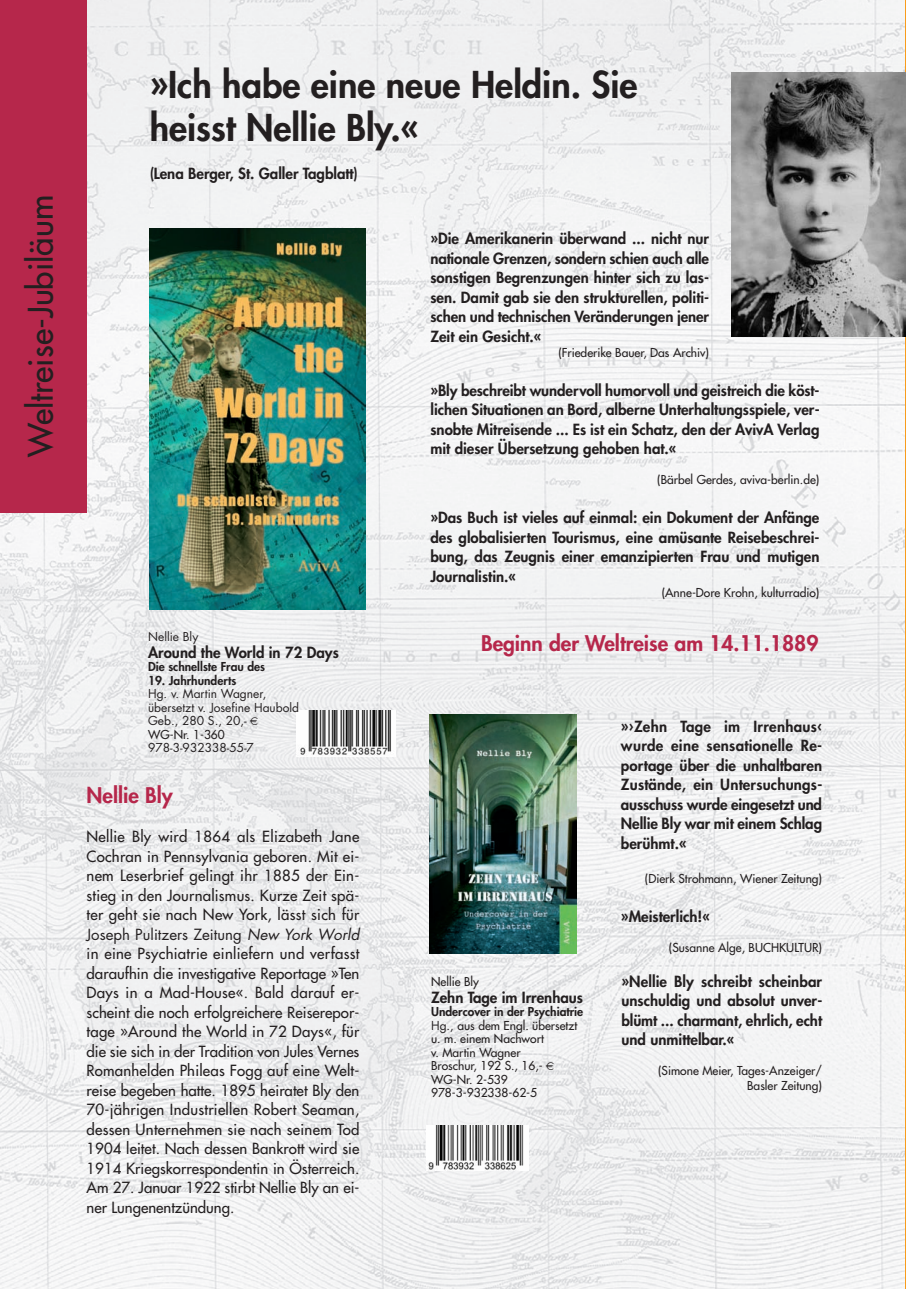
<style>
.page{position:relative;width:906px;height:1289px;background:#fff}
.page>*{position:absolute;margin:0;border:0;box-sizing:border-box;transform-origin:0 0}
.t1{font:800 36px/43.5px "Futura";color:#231f20}
.t2{font:33px "Futura";color:#231f20}
.t3{font:800 21px "Futura";color:#b6274b}
.t4{font:800 15px/19.5px "Futura";color:#231f20;text-align:justify}
.t5{font:15px/19.5px "Futura";letter-spacing:.015em;color:#231f20}
.t6{font:12px/13.5px "Futura";color:#231f20;text-align:right}
.t7{font:12px/13.5px "Futura";color:#231f20}
.t8{font:800 12px "Futura";color:#231f20}
.s1{font-weight:800}
.s2{font-style:inherit}
.s3{font-style:italic}
</style>
<div class="page">
<img style="left:0;top:0;width:905px;height:1288px">
<hr style="left:905px;top:0;width:1px;height:1288px;background:#f89c1c">
<img style="left:296px;top:710px;width:99px;height:46px">
<div style="left:0;top:0;width:87px;height:513px;background:#b6274b"></div>
<img style="left:149px;top:228px;width:216px;height:381px">
<img style="left:429px;top:715px;width:147px;height:238px">
<img style="left:731px;top:73px;width:174px;height:263px">
<img style="left:427px;top:1125px;width:101px;height:45px">
<svg style="left:250px;top:717px;width:8px;height:8px"></svg>
<svg style="left:546px;top:1062px;width:7px;height:8px"></svg>
<p class="t2" style="left:24px;top:457px;width:264px;rotate:-90deg">Weltreise-Jubiläum</p>
<p class="t1" style="left:150px;top:66px;width:489px">»Ich habe eine neue Heldin. Sie heisst Nellie Bly.«</p>
<p class="t4" style="left:150px;top:165px;width:210px">(Lena Berger, St. Galler Tagblatt)</p>
<p class="t7" style="left:148px;top:631px;width:52px">Nellie Bly</p>
<p class="t4" style="left:148px;top:643px;width:192px">Around the World in 72 Days</p>
<p class="t8" style="left:148px;top:661px;width:118px">Die schnellste Frau des</p>
<p class="t7" style="left:148px;top:674px;width:152px"><span class="s1">19. Jahrhunderts<br></span>Hg. v. Martin Wagner, übersetzt v. Josefine Haubold<br>Geb., 280 S., 20,-<br><span class="s2">WG-Nr. 1-360<br></span>978-3-932338-55-7</p>
<p class="t3" style="left:87px;top:785px;width:88px">Nellie Bly</p>
<p class="t5" style="left:87px;top:828px;width:277px">Nellie Bly wird 1864 als Elizabeth Jane Cochran in Pennsylvania geboren. Mit ei&shy;nem Leserbrief gelingt ihr 1885 der Ein - stieg in den Journalismus. Kurze Zeit spä&shy;ter geht sie nach New York, lässt sich für <span class="s2">Joseph Pulitzers Zeitung</span> <span class="s3">New York World </span>in eine Psychiatrie einliefern und verfasst daraufhin die investigative Reportage »Ten Days in a Mad-House«. Bald darauf er&shy;scheint die noch erfolgreichere Reise repor - tage »Around the World in 72 Days«, für die sie sich in der Tradition von Jules Vernes Romanhelden Phileas Fogg auf eine Welt - reise begeben hatte. 1895 heiratet Bly den 70-jährigen Industriellen Robert Sea man, dessen Unter nehmen sie nach seinem Tod 1904 leitet. Nach dessen Bankrott wird sie 1914 Kriegs korrespondentin in Öster reich.<br>Am 27. Januar 1922 stirbt Nellie Bly an ei&shy;ner Lungenentzündung.</p>
<p class="t4" style="left:430px;top:230px;width:280px">»Die Amerikanerin überwand ... nicht nur nationale Grenzen, sondern schien auch alle sonstigen Begrenzungen hinter sich zu las&shy;sen. Damit gab sie den strukturellen, politi&shy;schen und technischen Veränderungen jener Zeit ein Gesicht.«</p>
<p class="t6" style="left:558px;top:346px;width:152px">(Friederike Bauer, Das Archiv)</p>
<p class="t4" style="left:430px;top:381px;width:391px">»Bly beschreibt wundervoll humorvoll und geistreich die köst&shy;lichen Situationen an Bord, alberne Unterhaltungsspiele, ver&shy;snobte Mitreisende ... Es ist ein Schatz, den der AvivA Verlag mit dieser Übersetzung gehoben hat.«</p>
<p class="t6" style="left:657px;top:474px;width:164px">(Bärbel Gerdes, aviva-berlin.de)</p>
<p class="t4" style="left:430px;top:509px;width:390px">»Das Buch ist vieles auf einmal: ein Dokument der Anfänge des globalisierten Tourismus, eine amüsante Reisebeschrei&shy;bung, das Zeugnis einer emanzipierten Frau und mutigen Journalistin.«</p>
<p class="t6" style="left:661px;top:586px;width:159px">(Anne-Dore Krohn, kulturradio)</p>
<p class="t3" style="left:481px;top:633px;width:339px">Beginn der Weltreise am 14.11.1889</p>
<p class="t6" style="left:431px;top:975px;width:49px">Nellie Bly</p>
<p class="t4" style="left:431px;top:988px;width:153px">Zehn Tage im Irrenhaus</p>
<p class="t6" style="left:431px;top:1005px;width:154px;text-align:left"><span class="s1">Undercover in der Psychiatrie<br></span><span class="s2">Hg.,</span> aus dem Engl. übersetzt u. m. einem Nachwort<br>v. Martin Wagner<br>Broschur, 192 S., 16,-<br>WG-Nr. 2-539<br>978-3-932338-62-5</p>
<p class="t4" style="left:621px;top:717px;width:203px">»›Zehn Tage im Irrenhaus‹ wurde eine sensationelle Re&shy;portage über die unhaltbaren Zustände, ein Untersuchungs&shy;ausschuss wurde eingesetzt und Nellie Bly war mit einem Schlag berühmt.«</p>
<p class="t6" style="left:645px;top:873px;width:179px">(Dierk Strohmann, Wiener Zeitung)</p>
<p class="t4" style="left:621px;top:908px;width:91px">»Meisterlich!«</p>
<p class="t6" style="left:669px;top:942px;width:155px">(Susanne Alge, BUCHKULTUR)</p>
<p class="t4" style="left:621px;top:972px;width:202px">»Nellie Bly schreibt scheinbar unschuldig und absolut unver&shy;blümt ... charmant, ehrlich, echt und unmittelbar.«</p>
<p class="t6" style="left:658px;top:1064px;width:165px;line-height:15px">(Simone Meier, Tages-Anzeiger/<br>Basler Zeitung)</p>
</div>
